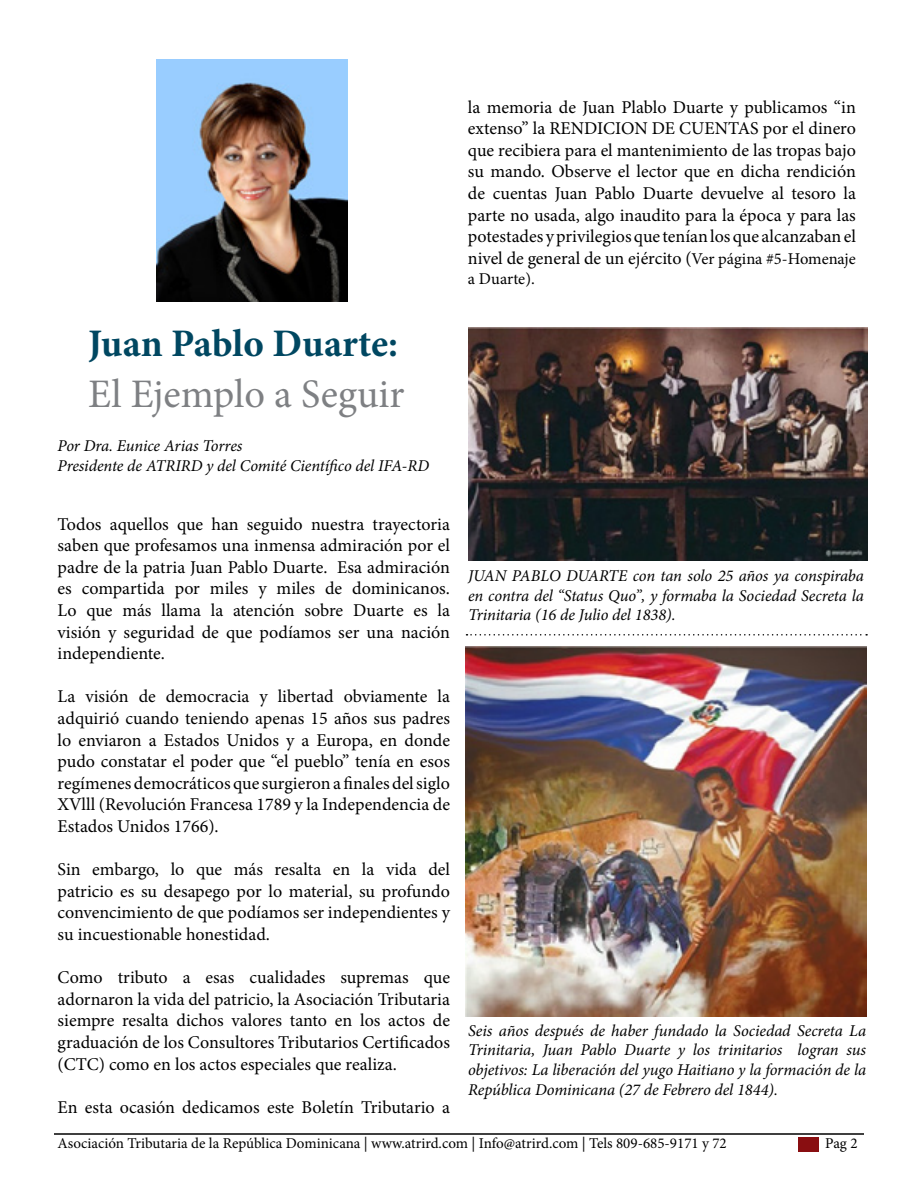
<style>
.page{position:relative;width:918px;height:1188px;background:#fff}
.page>*{position:absolute;margin:0;border:0;box-sizing:border-box;transform-origin:0 0}
.t1{font:40.5px "Minion Pro";color:#7e8083}
.t2{font:700 39px "Minion Pro";letter-spacing:-.005em;color:#004761}
.t3{font:18px/21.6px "Minion Pro";color:#000;text-align:justify}
.t4{font:italic 16.5px/19.8px "Minion Pro";letter-spacing:-.005em;color:#000;text-align:justify}
.t5{font:16.5px "Minion Pro";letter-spacing:.005em;color:#000}
.t6{font:15px "Minion Pro";color:#000}
.s1{font-size:16.5px}
</style>
<div class="page">
<img style="left:468px;top:327px;width:400px;height:233px">
<img style="left:466px;top:646px;width:400px;height:371px">
<svg style="left:466px;top:634px;width:401px;height:2px"></svg>
<img style="left:157px;top:59px;width:190px;height:242px">
<hr style="left:54px;top:1133px;width:810px;height:2px;background:#000">
<div style="left:798px;top:1137px;width:21px;height:14px;background:#890e11"></div>
<h2 class="t2" style="left:88px;top:316px;width:311px">Juan Pablo Duarte:</h2>
<h1 class="t1" style="left:88px;top:367px;width:318px">El Ejemplo a Seguir</h1>
<p class="t4" style="left:58px;top:436px;width:373px">Por Dra. Eunice Arias Torres<br>Presidente de ATRIRD y del Comité Científico del IFA-RD</p>
<p class="t3" style="left:468px;top:96px;width:389px">la memoria de Juan Plablo Duarte y publicamos “in extenso” la RENDICION DE CUENTAS por el dinero que recibiera para el mantenimiento de las tropas bajo su mando. Observe el lector que en dicha rendición de cuentas Juan Pablo Duarte devuelve al tesoro la parte no usada, algo inaudito para la época y para las potestades y privilegios que tenían los que alcanzaban el nivel de general de un ejército (<span class="s1">Ver página #5-Homenaje</span></p>
<p class="t5" style="left:468px;top:267px;width:68px">a Duarte).</p>
<p class="t3" style="left:58px;top:513px;width:394px">Todos aquellos que han seguido nuestra trayectoria saben que profesamos una inmensa admiración por el padre de la patria Juan Pablo Duarte. Esa admiración es compartida por miles y miles de dominicanos.<br>Lo que más llama la atención sobre Duarte es la visión y seguridad de que podíamos ser una nación independiente.</p>
<p class="t3" style="left:58px;top:686px;width:394px">La visión de democracia y libertad obviamente la adquirió cuando teniendo apenas 15 años sus padres lo enviaron a Estados Unidos y a Europa, en donde pudo constatar el poder que “el pueblo” tenía en esos regímenes democráticos que surgieron a finales del siglo XVlll (Revolución Francesa 1789 y la Independencia de Estados Unidos 1766).</p>
<p class="t3" style="left:58px;top:859px;width:394px">Sin embargo, lo que más resalta en la vida del patricio es su desapego por lo material, su profundo convencimiento de que podíamos ser independientes y su incuestionable honestidad.</p>
<p class="t3" style="left:58px;top:967px;width:394px">Como tributo a esas cualidades supremas que adornaron la vida del patricio, la Asociación Tributaria siempre resalta dichos valores tanto en los actos de graduación de los Consultores Tributarios Certificados (CTC) como en los actos especiales que realiza.</p>
<p class="t3" style="left:58px;top:1096px;width:394px">En esta ocasión dedicamos este Boletín Tributario a</p>
<p class="t4" style="left:468px;top:566px;width:397px">JUAN PABLO DUARTE con tan solo 25 años ya conspiraba en contra del “Status Quo”, y formaba la Sociedad Secreta la Trinitaria (16 de Julio del 1838).</p>
<p class="t4" style="left:468px;top:1020px;width:400px">Seis años después de haber fundado la Sociedad Secreta La Trinitaria, Juan Pablo Duarte y los trinitarios logran sus objetivos: La liberación del yugo Haitiano y la formación de la República Dominicana (27 de Febrero del 1844).</p>
<p class="t6" style="left:58px;top:1133px;width:671px">Asociación Tributaria de la República Dominicana | www.atrird.com | Info@atrird.com | Tels 809-685-9171 y 72</p>
<p class="t6" style="left:825px;top:1133px;width:34px">Pag 2</p>
</div>
